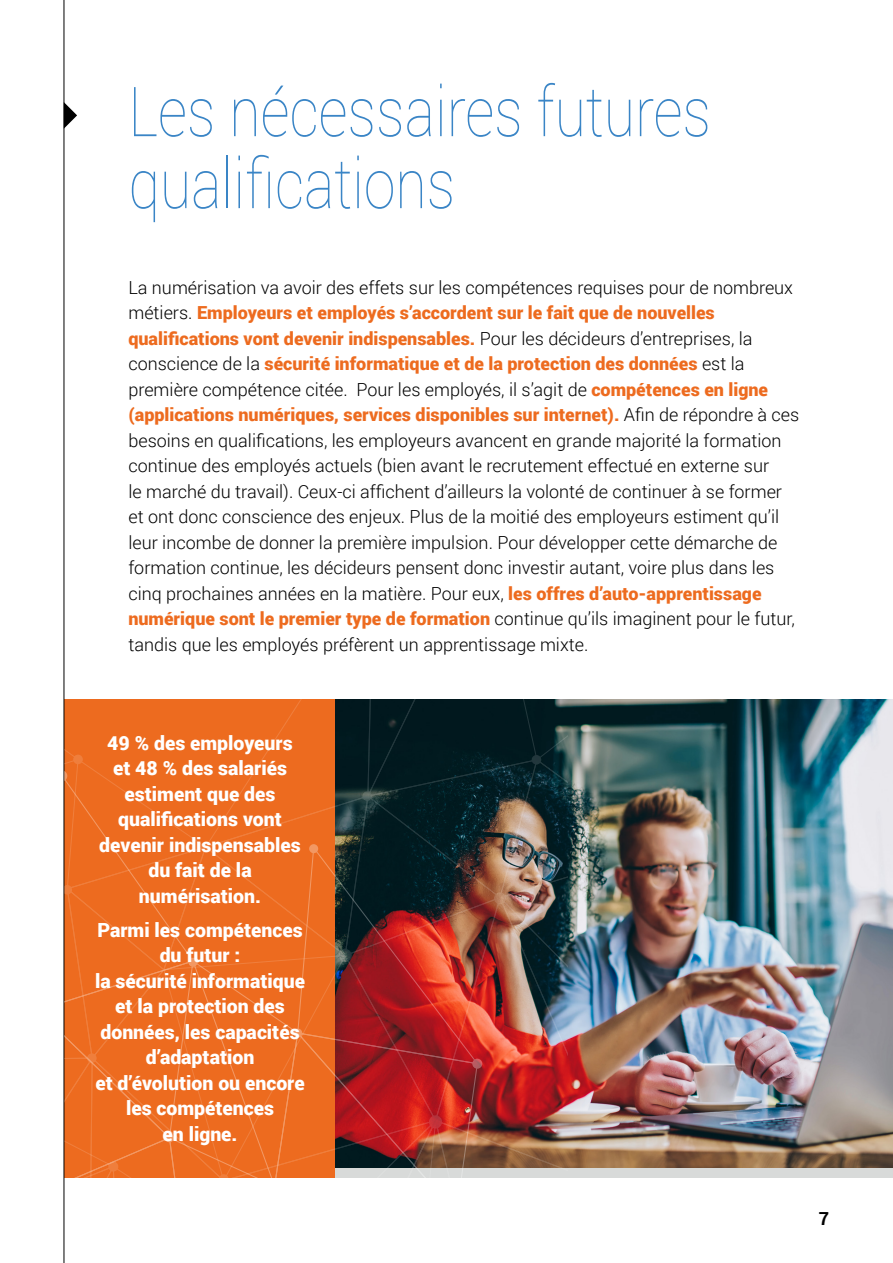
<style>
.page{position:relative;width:893px;height:1263px;background:#fff}
.page>*{position:absolute;margin:0;border:0;box-sizing:border-box;transform-origin:0 0}
.t1{font:100 69px/72px "Roboto";color:#3a85c6;scale:.83 1}
.t2{font:900 19.5px/25.5px "Roboto";color:#fff;text-align:center}
.t3{font:300 18px/25.5px "Roboto";color:#000}
.t4{font:700 18px "Roboto";color:#000}
.s1{font-weight:900;color:#ed6b1f}
</style>
<div class="page">
<hr style="left:64px;top:0;width:1px;height:1263px;background:#000">
<svg style="left:64px;top:102px;width:13px;height:27px"></svg>
<img style="left:567px;top:699px;width:326px;height:468px">
<svg style="left:64px;top:699px;width:503px;height:479px;background:#ae5229"></svg>
<svg style="left:362px;top:791px;width:10px;height:10px"></svg>
<svg style="left:531px;top:755px;width:10px;height:10px"></svg>
<svg style="left:494px;top:892px;width:12px;height:12px"></svg>
<h1 class="t1" style="left:128px;top:73px;width:703px">Les nécessaires futures qualifications</h1>
<p class="t3" style="left:128px;top:274px;width:672px">La numérisation va avoir des effets sur les compétences requises pour de nombreux métiers. <span class="s1">Employeurs et employés s’accordent sur le fait que de nouvelles qualifications vont devenir indispensables.</span> Pour les décideurs d’entreprises, la conscience de la <span class="s1">sécurité informatique et de la protection des données</span> est la première compétence citée. Pour les employés, il s’agit de <span class="s1">compétences en ligne (applications numériques, services disponibles sur internet).</span> Afin de répondre à ces besoins en qualifications, les employeurs avancent en grande majorité la formation continue des employés actuels (bien avant le recrutement effectué en externe sur<br>le marché du travail). Ceux-ci affichent d’ailleurs la volonté de continuer à se former et ont donc conscience des enjeux. Plus de la moitié des employeurs estiment qu’il leur incombe de donner la première impulsion. Pour développer cette démarche de formation continue, les décideurs pensent donc investir autant, voire plus dans les cinq prochaines années en la matière. Pour eux, <span class="s1">les offres d’auto-apprentissage numérique sont le premier type de formation</span> continue qu’ils imaginent pour le futur, tandis que les employés préfèrent un apprentissage mixte.</p>
<p class="t2" style="left:99px;top:729px;width:203px">49 % des employeurs et 48 % des salariés estiment que des qualifications vont devenir indispensables du fait de la numérisation.</p>
<p class="t2" style="left:95px;top:916px;width:211px">Parmi les compétences du futur :<br>la sécurité informatique et la protection des données, les capacités d’adaptation<br>et d’évolution ou encore les compétences<br>en ligne.</p>
<p class="t4" style="left:819px;top:1205px;width:12px">7</p>
</div>
